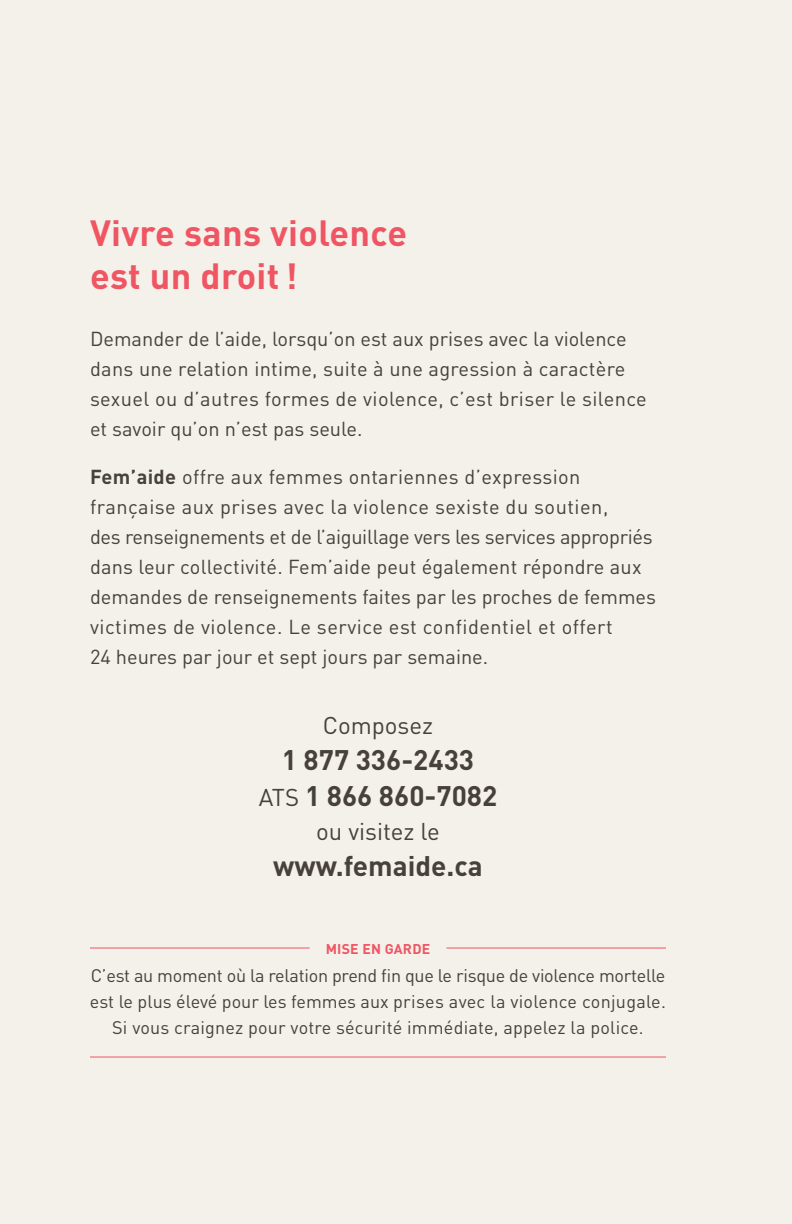
<style>
.page{position:relative;width:792px;height:1224px;background:#f4f1ea}
.page>*{position:absolute;margin:0;border:0;box-sizing:border-box;transform-origin:0 0}
.t1{font:700 36px/43.2px "DIN";letter-spacing:.01em;color:#ef5563}
.t2{font:700 28px/36px "DIN";color:#47403b;text-align:center}
.t3{font:24px "DIN";color:#47403b}
.t4{font:20px/30px "DIN";letter-spacing:.01em;color:#47403b}
.t5{font:18px/26px "DIN";color:#47403b;text-align:center}
.t6{font:700 14px "DIN";color:#ef5563}
.s1{font-weight:700}
.s2{font-weight:400;font-size:24px}
</style>
<div class="page">
<hr style="left:90px;top:948px;width:220px;height:1px;background:#ef5563">
<hr style="left:446px;top:948px;width:220px;height:1px;background:#ef5563">
<hr style="left:90px;top:1057px;width:576px;height:1px;background:#ef5563">
<h1 class="t1" style="left:90px;top:210px;width:319px">Vivre sans violence est un droit!</h1>
<p class="t4" style="left:90px;top:324px;width:558px">Demander de l’aide, lorsqu’on est aux prises avec la violence dans une relation intime, suite à une agression à caractère sexuel ou d’autres formes de violence, c’est briser le silence et savoir qu’on n’est pas seule.</p>
<p class="t4" style="left:90px;top:462px;width:568px"><span class="s1">Fem’aide</span> offre aux femmes ontariennes d’expression française aux prises avec la violence sexiste du soutien,<br>des renseignements et de l’aiguillage vers les services appropriés dans leur collectivité. Fem’aide peut également répondre aux demandes de renseignements faites par les proches de femmes victimes de violence. Le service est confidentiel et offert<br>24 heures par jour et sept jours par semaine.</p>
<p class="t3" style="left:323px;top:710px;width:112px">Composez</p>
<h2 class="t2" style="left:259px;top:741px;width:240px">1 877 336-2433<br><span class="s2">ATS</span> 1 866 860-7082</h2>
<p class="t3" style="left:316px;top:816px;width:125px">ou visitez le</p>
<h2 class="t2" style="left:273px;top:847px;width:211px">www.femaide.ca</h2>
<p class="t6" style="left:326px;top:939px;width:106px">Mise en garde</p>
<p class="t5" style="left:90px;top:963px;width:578px">C’est au moment où la relation prend fin que le risque de violence mortelle est le plus élevé pour les femmes aux prises avec la violence conjugale.<br>Si vous craignez pour votre sécurité immédiate, appelez la police.</p>
</div>
